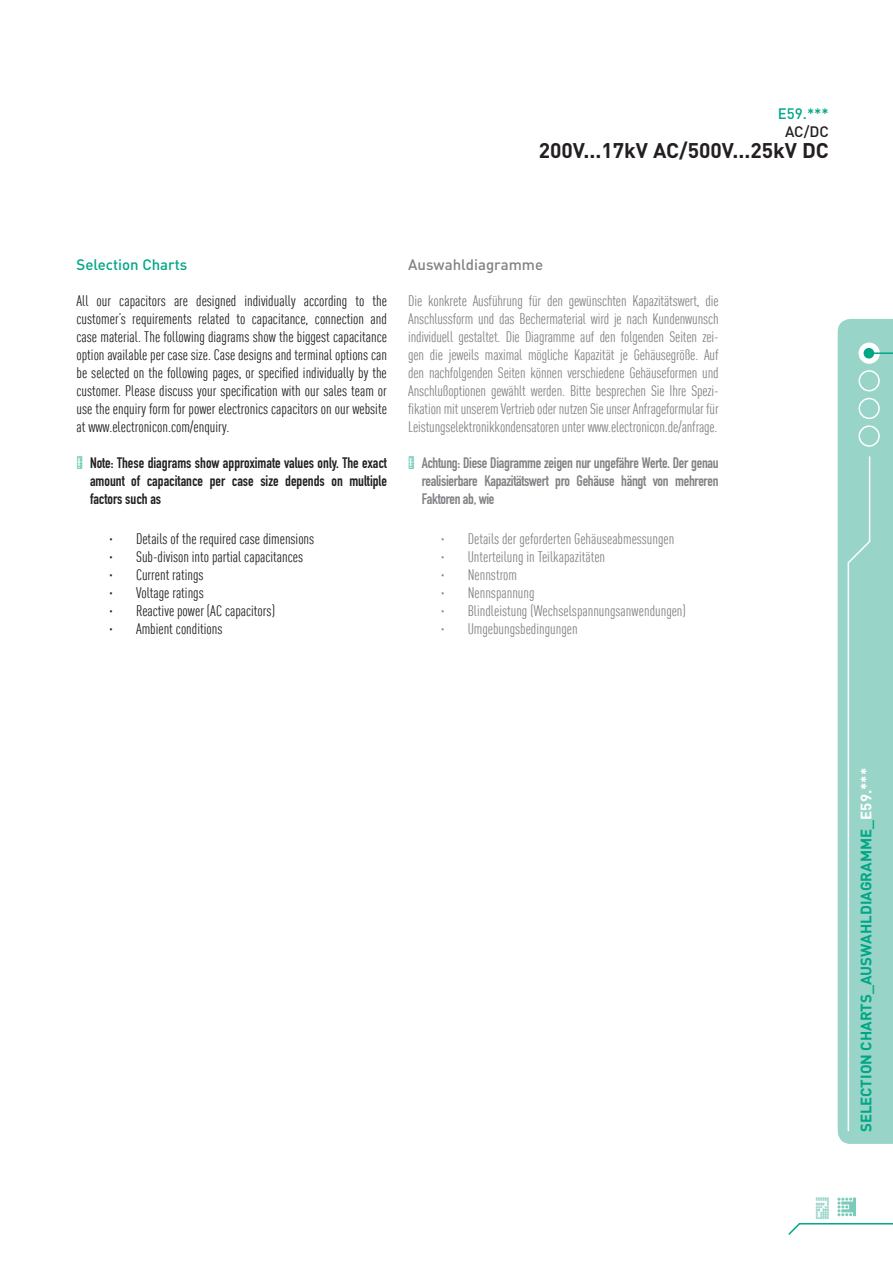
<style>
.page{position:relative;width:893px;height:1263px;background:#fff}
.page>*{position:absolute;margin:0;border:0;box-sizing:border-box;transform-origin:0 0}
.t1{font:22.5px "Dot Matrix Grid";color:#98d4c8}
.t2{font:21px "DIN Bold";color:#231f20}
.t3{font:15px/18px "DIN Cond";color:#808285;text-align:justify}
.t4{font:15px/18px "DIN Cond";color:#231f20;text-align:justify}
.t5{font:15px/18px "DIN Engschrift";letter-spacing:-.02em;color:#808285;text-align:justify}
.t6{font:15px/18px "DIN Engschrift";color:#231f20;text-align:justify}
.t7{font:15px "DIN Bold";color:#00a786}
.t8{font:15px "DIN Medium";color:#00a786}
.t9{font:15px "DIN Medium";color:#808285}
.t10{font:15px "DIN Medium";color:#231f20}
.t11{font:13.5px "Dot Matrix Grid";color:#5dc3af}
.s1{color:#fff}
</style>
<div class="page">
<svg style="left:788px;top:1223px;width:105px;height:12px"></svg>
<svg style="left:837px;top:1197px;width:19px;height:19px"></svg>
<div style="left:838px;top:319px;width:55px;height:825px;background:#98d4c8"></div>
<svg style="left:859px;top:343px;width:20px;height:20px"></svg>
<div style="left:858px;top:342px;width:22px;height:22px;border:2px solid #fff;border-radius:50%"></div>
<div style="left:858px;top:370px;width:22px;height:21px;border:2px solid #fff;border-radius:50%"></div>
<div style="left:858px;top:398px;width:22px;height:21px;border:2px solid #fff;border-radius:50%"></div>
<div style="left:858px;top:425px;width:22px;height:22px;border:2px solid #fff;border-radius:50%"></div>
<div style="left:864px;top:348px;width:10px;height:10px;background:#00a786;border-radius:50%"></div>
<hr style="left:869px;top:352px;width:24px;height:2px;background:#00a786">
<svg style="left:847px;top:455px;width:24px;height:678px;background:#9ed6cb"></svg>
<p class="t8" style="left:778px;top:104px;width:53px">E59.***</p>
<p class="t10" style="left:785px;top:122px;width:45px">AC/DC</p>
<h2 class="t2" style="left:539px;top:136px;width:292px">200V...17kV AC/500V...25kV DC</h2>
<p class="t8" style="left:77px;top:255px;width:112px">Selection Charts</p>
<p class="t4" style="left:77px;top:292px;width:312px">All our capacitors are designed individually according to the customer’s requirements related to capacitance, connection and case material. The following diagrams show the biggest capacitance option available per case size. Case designs and terminal options can be selected on the following pages, or specified individually by the customer. Please discuss your specification with our sales team or use the enquiry form for power electronics capacitors on our website at www.electronicon.com/enquiry.</p>
<p class="t6" style="left:90px;top:454px;width:298px">Note: These diagrams show approximate values only. The exact amount of capacitance per case size depends on multiple factors such as</p>
<p class="t4" style="left:109px;top:529px;width:207px;text-align:left">· Details of the required case dimensions · Sub-divison into partial capacitances<br>· Current ratings<br>· Voltage ratings<br>· Reactive power (AC capacitors)<br>· Ambient conditions</p>
<p class="t9" style="left:408px;top:255px;width:136px">Auswahldiagramme</p>
<p class="t3" style="left:408px;top:292px;width:312px">Die konkrete Ausführung für den gewünschten Kapazitätswert, die Anschlussform und das Bechermaterial wird je nach Kundenwunsch individuell gestaltet. Die Diagramme auf den folgenden Seiten zei&shy;gen die jeweils maximal mögliche Kapazität je Gehäusegröße. Auf den nachfolgenden Seiten können verschiedene Gehäuseformen und Anschlußoptionen gewählt werden. Bitte besprechen Sie Ihre Spezi&shy;fikation mit unserem Vertrieb oder nutzen Sie unser Anfrageformular für Leistungselektronikkondensatoren unter www.electronicon.de/anfrage.</p>
<p class="t5" style="left:422px;top:454px;width:298px">Achtung: Diese Diagramme zeigen nur ungefähre Werte. Der genau realisierbare Kapazitätswert pro Gehäuse hängt von mehreren Faktoren ab, wie</p>
<p class="t3" style="left:441px;top:529px;width:247px;text-align:left">· Details der geforderten Gehäuseabmessungen<br>· Unterteilung in Teilkapazitäten<br>· Nennstrom<br>· Nennspannung<br>· Blindleistung (Wechselspannungsanwendungen) · Umgebungsbedingungen</p>
<p class="t11" style="left:77px;top:456px;width:7px">!</p>
<p class="t11" style="left:408px;top:456px;width:7px">!</p>
<h1 class="t1" style="left:815px;top:1197px;width:15px">7</h1>
<p class="t7" style="left:856px;top:1132px;width:366px;rotate:-90deg">SELECTION CHARTS_AUSWAHLDIAGRAMME_<span class="s1">E59.***</span></p>
</div>
